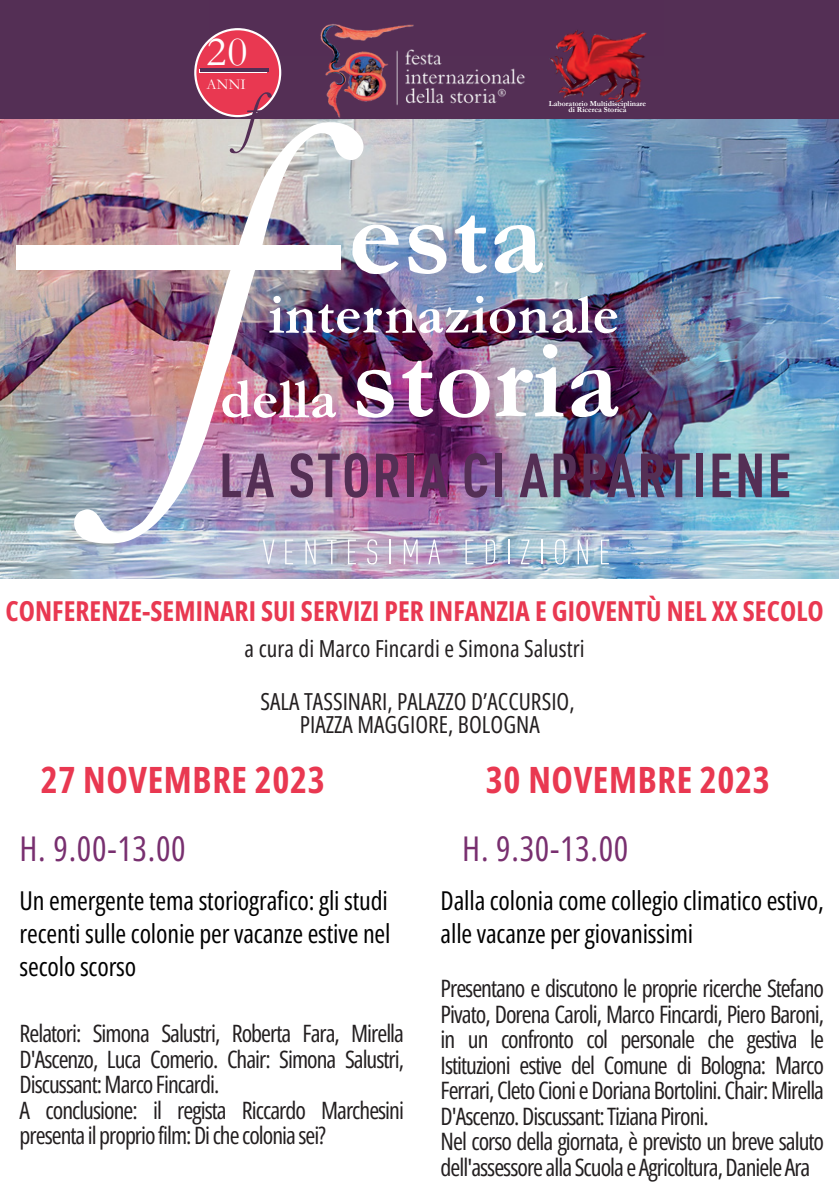
<style>
.page{position:relative;width:839px;height:1191px;background:#fff}
.page>*{position:absolute;margin:0;border:0;box-sizing:border-box;transform-origin:0 0}
.t1{font:italic 67.8px "Garamond";color:#542e55}
.t2{font:42.6px "Garamond";color:#fff}
.t3{font:700 36.2px "Open Sans Condensed";letter-spacing:.02em;color:#e93851}
.t4{font:34.2px "Open Sans Condensed";letter-spacing:.02em;color:#782f6f}
.t5{font:700 27.4px "Open Sans Condensed";color:#e93851}
.t6{font:26px/33px "Open Sans Condensed";letter-spacing:-.005em;color:#000;text-align:justify}
.t7{font:24px/25.6px "Open Sans Condensed";letter-spacing:-.04em;color:#231f20;text-align:justify}
.t8{font:23.4px "Open Sans Condensed";color:#231f20}
.t9{font:15px "Garamond";color:#fff}
.t10{font:700 7.8px/6px "Garamond";color:#fff;text-align:center}
</style>
<div class="page">
<div style="left:0;top:0;width:838px;height:579px;background:#542f55"></div>
<img style="left:0;top:120px;width:838px;height:458px">
<svg style="left:263px;top:544px;width:11px;height:20px"></svg>
<svg style="left:285px;top:544px;width:8px;height:20px"></svg>
<svg style="left:305px;top:544px;width:10px;height:20px"></svg>
<svg style="left:327px;top:544px;width:9px;height:20px"></svg>
<svg style="left:348px;top:544px;width:8px;height:20px"></svg>
<svg style="left:367px;top:539px;width:10px;height:26px"></svg>
<hr style="left:389px;top:540px;width:2px;height:24px;background:#fff">
<svg style="left:404px;top:540px;width:13px;height:24px"></svg>
<svg style="left:428px;top:540px;width:12px;height:24px"></svg>
<svg style="left:465px;top:540px;width:8px;height:24px"></svg>
<svg style="left:485px;top:540px;width:10px;height:24px"></svg>
<svg style="left:508px;top:540px;width:1px;height:24px"></svg>
<svg style="left:521px;top:540px;width:8px;height:24px"></svg>
<svg style="left:541px;top:540px;width:1px;height:24px"></svg>
<svg style="left:555px;top:539px;width:10px;height:26px"></svg>
<svg style="left:577px;top:540px;width:10px;height:24px"></svg>
<svg style="left:601px;top:540px;width:8px;height:24px"></svg>
<svg style="left:363px;top:453px;width:5px;height:45px"></svg>
<svg style="left:376px;top:454px;width:23px;height:43px"></svg>
<div style="left:407px;top:454px;width:7px;height:43px;background:#542f55"></div>
<svg style="left:419px;top:454px;width:28px;height:43px"></svg>
<svg style="left:464px;top:453px;width:23px;height:45px"></svg>
<div style="left:495px;top:454px;width:6px;height:43px;background:#542f55"></div>
<svg style="left:519px;top:454px;width:28px;height:43px"></svg>
<svg style="left:553px;top:454px;width:22px;height:43px"></svg>
<img style="left:583px;top:454px;width:52px;height:43px">
<svg style="left:641px;top:454px;width:48px;height:43px"></svg>
<div style="left:696px;top:454px;width:7px;height:43px;background:#542f55"></div>
<svg style="left:712px;top:454px;width:18px;height:43px"></svg>
<svg style="left:738px;top:454px;width:23px;height:43px"></svg>
<svg style="left:770px;top:454px;width:19px;height:43px"></svg>
<svg style="left:363px;top:225px;width:35px;height:49px;background:#bcc8dc"></svg>
<svg style="left:408px;top:225px;width:38px;height:49px;background:#cad1e0"></svg>
<svg style="left:455px;top:216px;width:32px;height:57px;background:#a9c3dd"></svg>
<svg style="left:494px;top:225px;width:49px;height:48px;background:#c4d9e4"></svg>
<img style="left:74px;top:122px;width:289px;height:422px">
<div style="left:17px;top:246px;width:324px;height:24px;background:#fff"></div>
<img style="left:269px;top:296px;width:348px;height:37px">
<img style="left:222px;top:380px;width:114px;height:38px">
<svg style="left:356px;top:370px;width:38px;height:48px;background:#b398af"></svg>
<svg style="left:402px;top:361px;width:31px;height:56px;background:#c390ba"></svg>
<svg style="left:439px;top:370px;width:50px;height:48px;background:#bd96b7"></svg>
<svg style="left:496px;top:344px;width:67px;height:72px;background:#c5c6d0"></svg>
<svg style="left:571px;top:370px;width:47px;height:47px;background:#9d93ab"></svg>
<img style="left:549px;top:30px;width:98px;height:73px">
<svg style="left:194px;top:28px;width:87px;height:89px"></svg>
<hr style="left:199px;top:70px;width:67px;height:2px;background:#fff">
<hr style="left:201px;top:69px;width:67px;height:2px;background:#542e55">
<img style="left:320px;top:24px;width:205px;height:96px">
<p class="t2" style="left:206px;top:29px;width:42px">20</p>
<p class="t9" style="left:206px;top:76px;width:41px">ANNI</p>
<p class="t1" style="left:242px;top:77px;width:16px">f</p>
<p class="t10" style="left:549px;top:101px;width:99px">Laboratorio Multidisciplinare di Ricerca Storica</p>
<p class="t5" style="left:5px;top:591px;width:819px">CONFERENZE-SEMINARI SUI SERVIZI PER INFANZIA E GIOVENTÙ NEL XX SECOLO</p>
<p class="t8" style="left:244px;top:632px;width:341px">a cura di Marco Fincardi e Simona Salustri</p>
<p class="t8" style="left:260px;top:685px;width:315px">SALA TASSINARI, PALAZZO D’ACCURSIO,</p>
<p class="t8" style="left:300px;top:708px;width:241px">PIAZZA MAGGIORE, BOLOGNA</p>
<p class="t3" style="left:41px;top:754px;width:285px">27 NOVEMBRE 2023</p>
<p class="t4" style="left:20px;top:824px;width:167px">H. 9.00-13.00</p>
<p class="t6" style="left:20px;top:883px;width:372px">Un emergente tema storiografico: gli studi recenti sulle colonie per vacanze estive nel secolo scorso</p>
<p class="t7" style="left:20px;top:1020px;width:386px">Relatori: Simona Salustri, Roberta Fara, Mirella D'Ascenzo, Luca Comerio. Chair: Simona Salustri, Discussant:MarcoFincardi.</p>
<p class="t7" style="left:20px;top:1097px;width:386px">A conclusione: il regista Riccardo Marchesini presenta ilpropriofilm:Diche colonia sei?</p>
<p class="t3" style="left:486px;top:754px;width:285px">30 NOVEMBRE 2023</p>
<p class="t4" style="left:462px;top:824px;width:167px">H. 9.30-13.00</p>
<p class="t6" style="left:440px;top:883px;width:384px">Dalla colonia come collegio climatico estivo, alle vacanze per giovanissimi</p>
<p class="t7" style="left:440px;top:975px;width:385px">Presentano e discutono le proprie ricerche Stefano Pivato, Dorena Caroli, Marco Fincardi, Piero Baroni, in un confronto col personale che gestiva le Istituzioni estive del Comune di Bologna: Marco Ferrari, Cleto Cioni e Doriana Bortolini. Chair: Mirella D'Ascenzo.Discussant:TizianaPironi.</p>
<p class="t7" style="left:440px;top:1128px;width:385px">Nel corso della giornata, è previsto un breve saluto dell'assessore alla Scuola eAgricoltura,DanieleAra</p>
</div>
